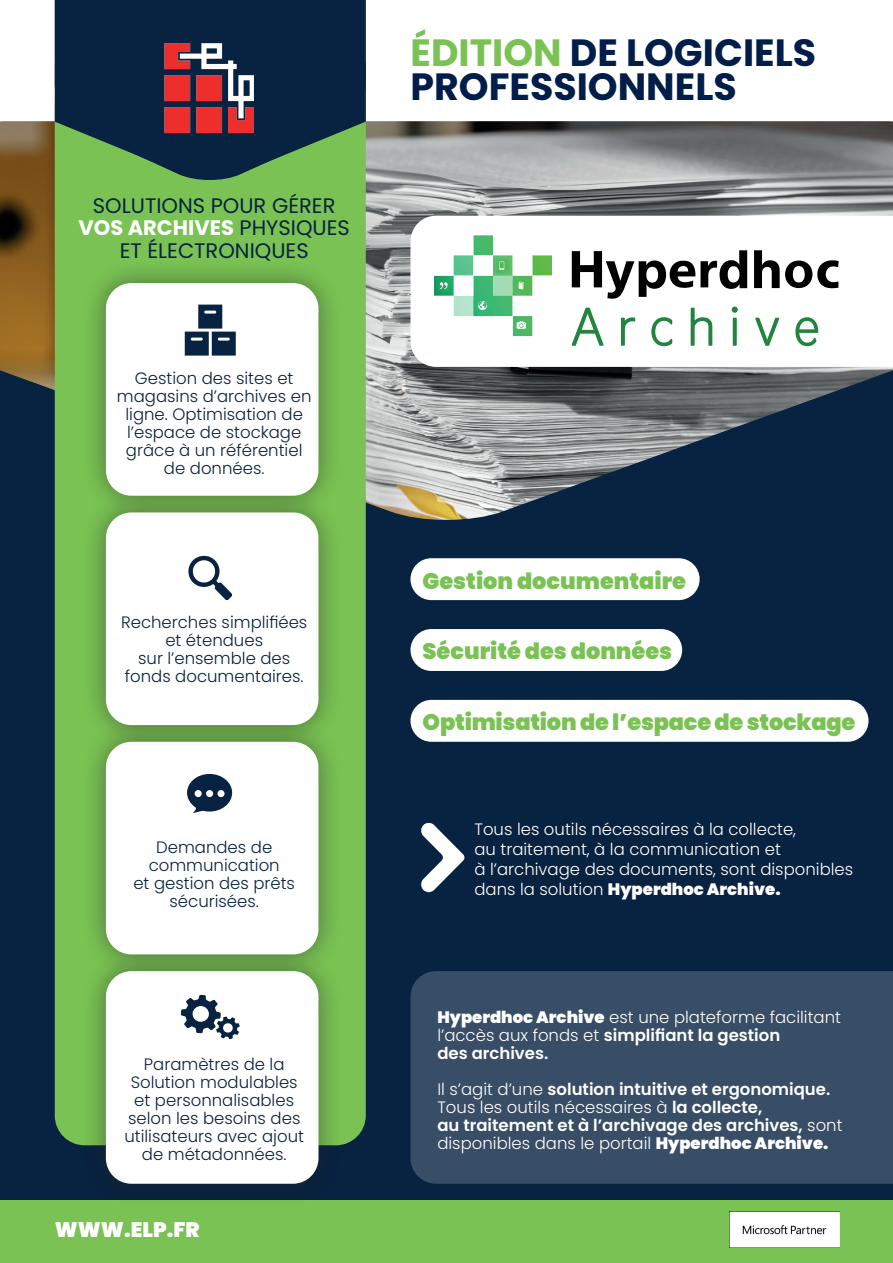
<style>
.page{position:relative;width:893px;height:1263px;background:#fff}
.page>*{position:absolute;margin:0;border:0;box-sizing:border-box;transform-origin:0 0}
.t1{font:700 37.95px/33.9px "Poppins";color:#001e49}
.t2{font:900 22.5px "Poppins";color:#79c253}
.t3{font:21px/22.5px "Poppins";color:#082241;text-align:center}
.t4{font:900 21px "Poppins";color:#fff}
.t5{font:300 16.5px/18px "Poppins";color:#082241;text-align:center}
.t6{font:300 16.5px/19.8px "Poppins";color:#fff}
.t7{font:600 16.5px/18px "Poppins";color:#fff}
.s1{font-weight:700;color:#fff}
.s2{color:#79c253}
.s3{font-weight:900}
.s4{font-weight:600}
.s5{font-weight:300}
</style>
<div class="page">
<div style="left:0;top:1199px;width:893px;height:64px;background:#79c253"></div>
<div style="left:0;top:324px;width:893px;height:875px;background:#082241"></div>
<img style="left:0;top:121px;width:893px;height:402px">
<svg style="left:410px;top:216px;width:483px;height:151px"></svg>
<svg style="left:754px;top:250px;width:85px;height:39px"></svg>
<svg style="left:572px;top:250px;width:175px;height:49px"></svg>
<svg style="left:572px;top:308px;width:32px;height:38px"></svg>
<svg style="left:621px;top:317px;width:14px;height:29px"></svg>
<svg style="left:651px;top:317px;width:21px;height:29px"></svg>
<svg style="left:691px;top:308px;width:21px;height:38px"></svg>
<svg style="left:733px;top:318px;width:4px;height:28px"></svg>
<svg style="left:755px;top:318px;width:24px;height:28px"></svg>
<svg style="left:795px;top:317px;width:23px;height:29px"></svg>
<svg style="left:732px;top:307px;width:6px;height:6px"></svg>
<img style="left:434px;top:228px;width:117px;height:116px">
<svg style="left:499px;top:262px;width:5px;height:8px"></svg>
<svg style="left:478px;top:301px;width:9px;height:9px"></svg>
<svg style="left:517px;top:321px;width:9px;height:8px"></svg>
<svg style="left:440px;top:282px;width:9px;height:7px"></svg>
<svg style="left:519px;top:282px;width:5px;height:8px"></svg>
<div style="left:55px;top:182px;width:311px;height:963px;background:#79c253"></div>
<svg style="left:55px;top:0;width:311px;height:182px;background:#1e4144"></svg>
<img style="left:155px;top:38px;width:111px;height:101px">
<div style="left:82px;top:947px;width:260px;height:260px;background:#231f20;opacity:.5"></div>
<div style="left:106px;top:971px;width:212px;height:213px;background:#fff;border-radius:26px"></div>
<div style="left:410px;top:971px;width:483px;height:213px;background:#384d66"></div>
<div style="left:82px;top:718px;width:260px;height:260px;background:#231f20;opacity:.5"></div>
<div style="left:106px;top:742px;width:212px;height:212px;background:#fff;border-radius:26px"></div>
<div style="left:82px;top:488px;width:260px;height:261px;background:#231f20;opacity:.5"></div>
<div style="left:106px;top:512px;width:212px;height:213px;background:#fff;border-radius:26px"></div>
<div style="left:82px;top:259px;width:260px;height:260px;background:#231f20;opacity:.5"></div>
<div style="left:106px;top:283px;width:212px;height:213px;background:#fff;border-radius:26px"></div>
<svg style="left:185px;top:305px;width:51px;height:51px"></svg>
<svg style="left:188px;top:555px;width:44px;height:45px"></svg>
<svg style="left:187px;top:774px;width:45px;height:39px"></svg>
<svg style="left:181px;top:995px;width:59px;height:44px"></svg>
<div style="left:410px;top:558px;width:290px;height:42px;background:#fff;border-radius:21px"></div>
<div style="left:410px;top:700px;width:458px;height:42px;background:#fff;border-radius:21px"></div>
<div style="left:410px;top:629px;width:272px;height:42px;background:#fff;border-radius:21px"></div>
<img style="left:730px;top:1211px;width:110px;height:37px">
<svg style="left:421px;top:822px;width:44px;height:70px"></svg>
<p class="t3" style="left:79px;top:194px;width:273px">SOLUTIONS POUR GÉRER<br><span class="s1">VOS ARCHIVES</span> PHYSIQUES<br>ET ÉLECTRONIQUES</p>
<p class="t5" style="left:117px;top:369px;width:196px">Gestion des sites et magasins d’archives en ligne. Optimisation de l’espace de stockage grâce à un référentiel de données.</p>
<p class="t5" style="left:121px;top:613px;width:188px">Recherches simplifiées et étendues<br>sur l’ensemble des fonds documentaires.</p>
<p class="t5" style="left:133px;top:838px;width:163px">Demandes de communication<br>et gestion des prêts sécurisées.</p>
<p class="t5" style="left:124px;top:1055px;width:181px">Paramètres de la<br>Solution modulables et personnalisables selon les besoins des utilisateurs avec ajout de métadonnées.</p>
<p class="t4" style="left:55px;top:1218px;width:146px">WWW.ELP.FR</p>
<h1 class="t1" style="left:410px;top:36px;width:407px"><span class="s2">ÉDITION</span> DE LOGICIELS<br>PROFESSIONNELS</h1>
<h2 class="t2" style="left:423px;top:568px;width:265px">Gestion documentaire</h2>
<h2 class="t2" style="left:423px;top:638px;width:251px">Sécurité des données</h2>
<h2 class="t2" style="left:423px;top:709px;width:434px">Optimisation de l’espace de stockage</h2>
<p class="t6" style="left:474px;top:820px;width:380px">Tous les outils nécessaires à la collecte,<br>au traitement, à la communication et<br>à l’archivage des documents, sont disponibles dans la solution <span class="s3">Hyperdhoc Archive.</span></p>
<p class="t6" style="left:437px;top:1008px;width:405px;line-height:18px"><span class="s3">Hyperdhoc Archive</span> est une plateforme facilitant l’accès aux fonds et <span class="s4">simplifiant la gestion<br>des archives.</span></p>
<p class="t7" style="left:437px;top:1080px;width:407px"><span class="s5">Il s’agit d’une</span> solution intuitive et ergonomique.<br><span class="s5">Tous les outils nécessaires à</span> la collecte,<br>au traitement et à l’archivage des archives, <span class="s5">sont disponibles dans le portail</span> <span class="s3">Hyperdhoc Archive.</span></p>
</div>
